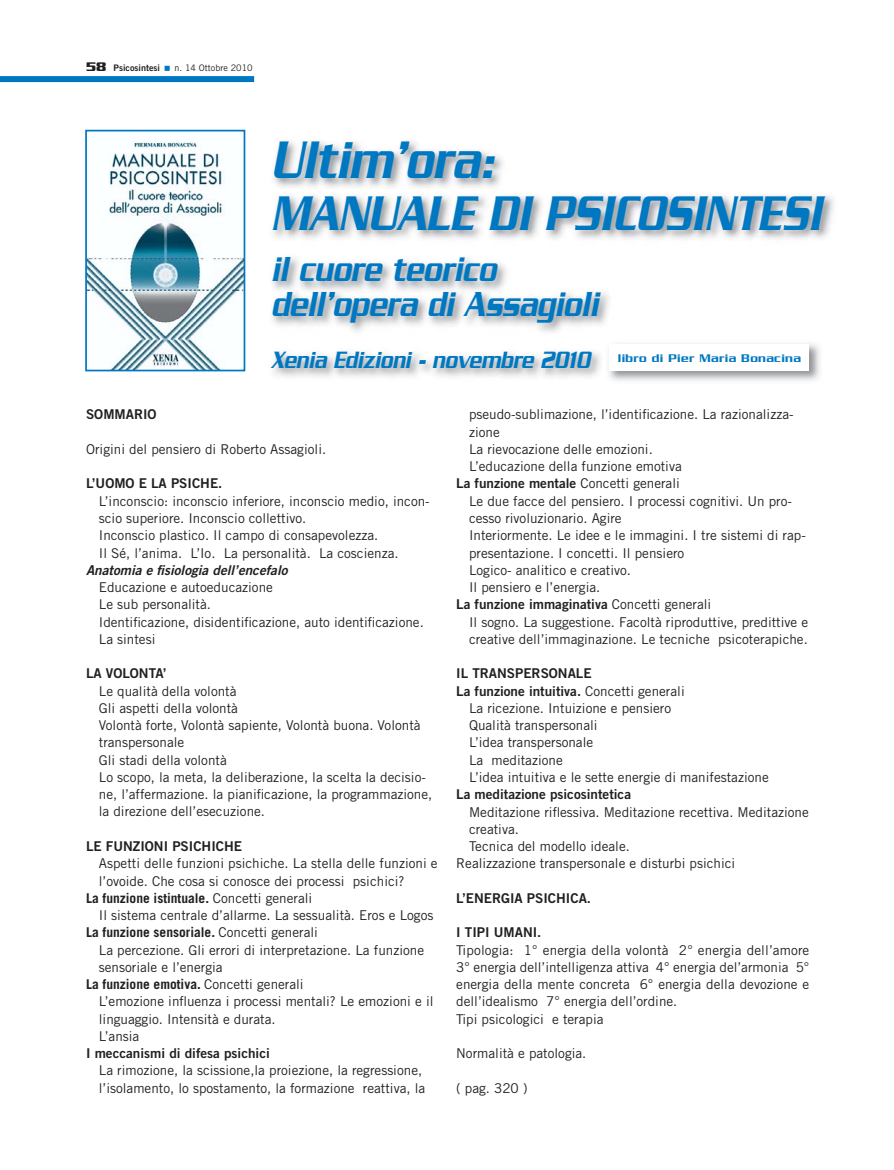
<style>
.page{position:relative;width:894px;height:1170px;background:#fff}
.page>*{position:absolute;margin:0;border:0;box-sizing:border-box;transform-origin:0 0}
.t1{font:italic 500 57px "Serpentine";color:#0078c1;scale:.76 1}
.t2{font:italic 500 52.5px "Serpentine";color:#0078c1;scale:.76 1}
.t3{font:italic 500 37.5px/34.5px "Serpentine";color:#0078c1;scale:.76 1}
.t4{font:italic 500 25.5px "Serpentine";color:#0078c1;scale:.76 1}
.t5{font:13.5px/17.2px "Trade Gothic";color:#231f20}
.t6{font:13.5px/17.2px "Trade Gothic Bold Two";color:#231f20}
.t7{font:700 13.5px "Trade Gothic";color:#231f20}
.t8{font:italic 13.5px "Trade Gothic Bold Two";color:#231f20}
.t9{font:500 12px "Serpentine";letter-spacing:.03em;color:#0078c1}
.t10{font:9px "Trade Gothic";color:#231f20}
.t11{font:9px "Trade Gothic Bold Two";color:#231f20}
.s1{font-family:"Serpentine";font-weight:700;font-size:13.5px}
.s2{font-weight:400}
.s3{font-family:"Trade Gothic"}
</style>
<div class="page">
<div style="left:0;top:76px;width:254px;height:6px;background:#0078c1"></div>
<img style="left:272px;top:141px;width:562px;height:237px">
<img style="left:88px;top:141px;width:154px;height:227px">
<div style="left:85px;top:130px;width:160px;height:241px;border:2px solid #0078c1"></div>
<img style="left:605px;top:340px;width:217px;height:41px">
<div style="left:609px;top:344px;width:200px;height:27px;background:#fff"></div>
<p class="t11" style="left:86px;top:64px;width:76px"><span class="s1">58</span> Psicosintesi</p>
<p class="t10" style="left:175px;top:64px;width:79px">n. 14 Ottobre 2010</p>
<h1 class="t1" style="left:271px;top:141px;width:295px">Ultim’ora:</h1>
<h2 class="t2" style="left:271px;top:196px;width:725px">MANUALE DI PSICOSINTESI</h2>
<h3 class="t3" style="left:271px;top:255px;width:431px">il cuore teorico dell’opera di Assagioli</h3>
<h3 class="t4" style="left:271px;top:351px;width:421px">Xenia Edizioni - novembre 2010</h3>
<p class="t9" style="left:617px;top:354px;width:185px">libro di Pier Maria Bonacina</p>
<p class="t6" style="left:86px;top:407px;width:72px">SOMMARIO</p>
<p class="t5" style="left:86px;top:441px;width:241px">Origini del pensiero di Roberto Assagioli.</p>
<p class="t6" style="left:86px;top:476px;width:138px">L’UOMO E LA PSICHE.</p>
<p class="t5" style="left:99px;top:493px;width:332px">L’inconscio: inconscio inferiore, inconscio medio, incon&shy;scio superiore. Inconscio collettivo.<br>Inconscio plastico. Il campo di consapevolezza.<br>Il Sé, l’anima. L’Io. La personalità. La coscienza.</p>
<p class="t8" style="left:86px;top:565px;width:203px">Anatomia e fisiologia dell’encefalo</p>
<p class="t5" style="left:99px;top:579px;width:326px">Educazione e autoeducazione<br>Le sub personalità.<br>Identificazione, disidentificazione, auto identificazione.<br>La sintesi</p>
<p class="t6" style="left:86px;top:666px;width:82px">LA VOLONTA’</p>
<p class="t5" style="left:99px;top:683px;width:335px">Le qualità della volontà<br>Gli aspetti della volontà<br>Volontà forte, Volontà sapiente, Volontà buona. Volontà transpersonale<br>Gli stadi della volontà<br>Lo scopo, la meta, la deliberazione, la scelta la decisio&shy;ne, l’affermazione. la pianificazione, la programmazione, la direzione dell’esecuzione.</p>
<p class="t6" style="left:86px;top:838px;width:157px">LE FUNZIONI PSICHICHE</p>
<p class="t5" style="left:99px;top:855px;width:340px">Aspetti delle funzioni psichiche. La stella delle funzioni e</p>
<p class="t5" style="left:99px;top:873px;width:307px">l’ovoide. Che cosa si conosce dei processi psichici?</p>
<p class="t7" style="left:86px;top:892px;width:228px">La funzione istintuale. <span class="s2">Concetti generali</span></p>
<p class="t5" style="left:99px;top:907px;width:336px">Il sistema centrale d’allarme. La sessualità. Eros e Logos</p>
<p class="t7" style="left:86px;top:927px;width:233px">La funzione sensoriale. <span class="s2">Concetti generali</span></p>
<p class="t5" style="left:99px;top:942px;width:327px">La percezione. Gli errori di interpretazione. La funzione</p>
<p class="t5" style="left:99px;top:959px;width:125px">sensoriale e l’energia</p>
<p class="t7" style="left:86px;top:979px;width:219px">La funzione emotiva. <span class="s2">Concetti generali</span></p>
<p class="t5" style="left:99px;top:993px;width:336px">L’emozione influenza i processi mentali? Le emozioni e il</p>
<p class="t5" style="left:99px;top:1011px;width:178px">linguaggio. Intensità e durata.</p>
<p class="t5" style="left:99px;top:1028px;width:42px">L’ansia</p>
<p class="t6" style="left:86px;top:1045px;width:185px">I meccanismi di difesa psichici</p>
<p class="t5" style="left:99px;top:1062px;width:328px">La rimozione, la scissione,la proiezione, la regressione, l’isolamento, lo spostamento, la formazione reattiva, la</p>
<p class="t5" style="left:469px;top:407px;width:326px">pseudo-sublimazione, l’identificazione. La razionalizza&shy;zione<br>La rievocazione delle emozioni.<br>L’educazione della funzione emotiva</p>
<p class="t6" style="left:456px;top:476px;width:225px">La funzione mentale <span class="s3">Concetti generali</span></p>
<p class="t5" style="left:469px;top:493px;width:338px">Le due facce del pensiero. I processi cognitivi. Un pro&shy;cesso rivoluzionario. Agire<br>Interiormente. Le idee e le immagini. I tre sistemi di rap&shy;presentazione. I concetti. Il pensiero<br>Logico- analitico e creativo.<br>Il pensiero e l’energia.</p>
<p class="t6" style="left:456px;top:597px;width:256px">La funzione immaginativa <span class="s3">Concetti generali</span></p>
<p class="t5" style="left:469px;top:614px;width:340px">Il sogno. La suggestione. Facoltà riproduttive, predittive e creative dell’immaginazione. Le tecniche psicoterapiche.</p>
<p class="t6" style="left:456px;top:666px;width:230px">IL TRANSPERSONALE<br>La funzione intuitiva. <span class="s3">Concetti generali</span></p>
<p class="t5" style="left:469px;top:700px;width:301px">La ricezione. Intuizione e pensiero<br>Qualità transpersonali<br>L’idea transpersonale<br>La meditazione<br>L’idea intuitiva e le sette energie di manifestazione</p>
<p class="t6" style="left:456px;top:786px;width:176px">La meditazione psicosintetica</p>
<p class="t5" style="left:469px;top:804px;width:341px">Meditazione riflessiva. Meditazione recettiva. Meditazione</p>
<p class="t5" style="left:469px;top:821px;width:51px">creativa.</p>
<p class="t5" style="left:469px;top:838px;width:162px">Tecnica del modello ideale.</p>
<p class="t5" style="left:456px;top:855px;width:280px">Realizzazione transpersonale e disturbi psichici</p>
<p class="t6" style="left:456px;top:890px;width:136px">L’ENERGIA PSICHICA.</p>
<p class="t6" style="left:456px;top:924px;width:87px">I TIPI UMANI.</p>
<p class="t5" style="left:456px;top:942px;width:354px">Tipologia: 1° energia della volontà 2° energia dell’amore 3° energia dell’intelligenza attiva 4° energia del’armonia 5° energia della mente concreta 6° energia della devozione e dell’idealismo 7° energia dell’ordine.<br>Tipi psicologici e terapia</p>
<p class="t5" style="left:456px;top:1045px;width:132px">Normalità e patologia.</p>
<p class="t5" style="left:456px;top:1080px;width:73px">( pag. 320 )</p>
</div>
